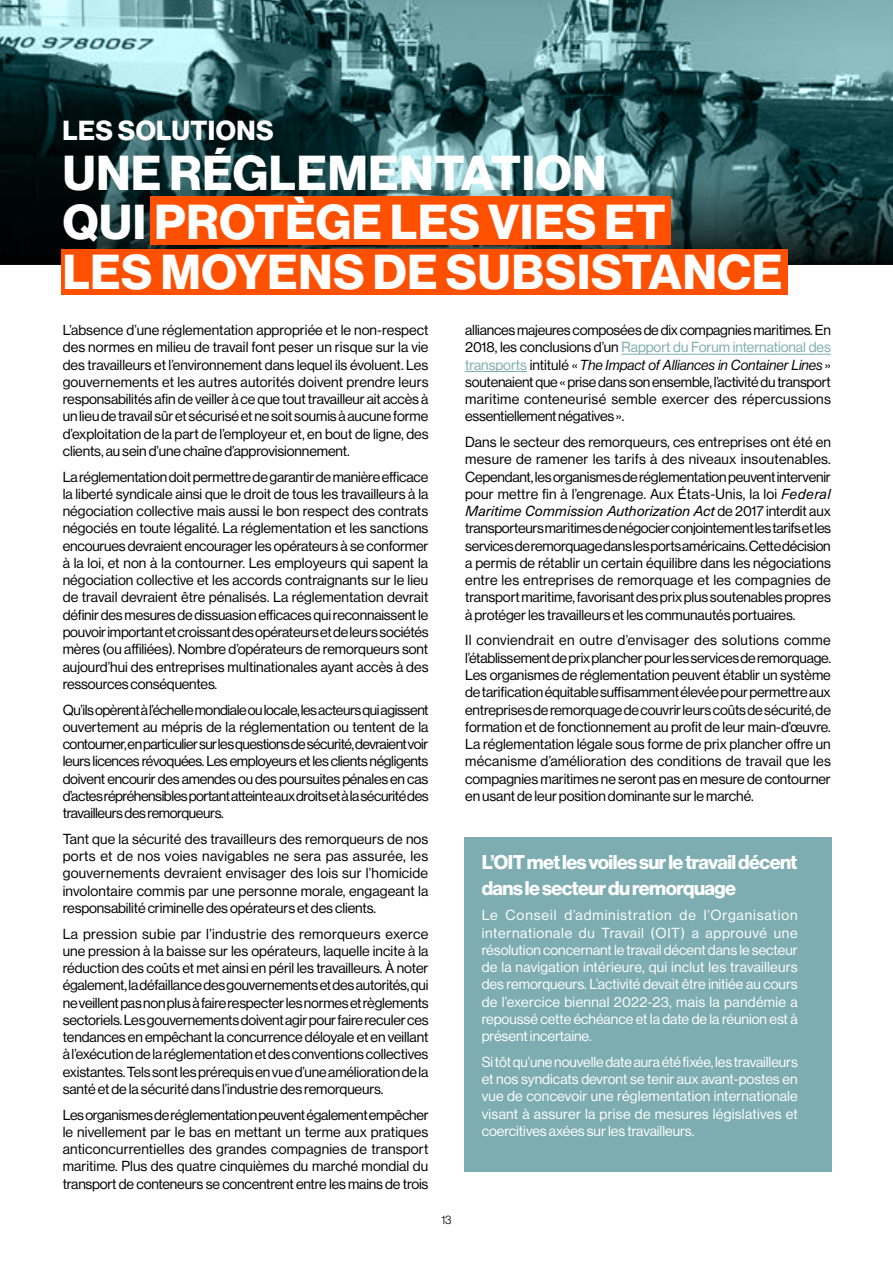
<style>
.page{position:relative;width:893px;height:1263px;background:#fff}
.page>*{position:absolute;margin:0;border:0;box-sizing:border-box;transform-origin:0 0}
.t1{font:48px/49.5px "N Haas Grotesk DS Pro 75 Bd";letter-spacing:.015em;color:#fff}
.t2{font:27px "N Haas Grotesk DS Pro 75 Bd";letter-spacing:.015em;color:#fff}
.t3{font:19.5px/25.5px "N Haas Grotesk DS Pro 75 Bd";letter-spacing:-.03em;color:#fff}
.t4{font:14.25px/17.2px "N Haas Grotesk DS Pro 55 Rg";letter-spacing:-.01em;color:#000;text-align:justify}
.t5{font:14.25px/17.2px "N Haas Grotesk DS Pro 55 Rg";letter-spacing:-.005em;color:#fff;text-align:justify}
.t6{font:14.25px "N Haas Grotesk DS Pro 56 It";letter-spacing:-.005em;color:#000}
.t7{font:italic 14.25px "Neue Haas Unica W1 G";letter-spacing:-.01em;color:#000}
.t8{font:12px "N Haas Grotesk DS Pro 45 Lt";color:#000}
.s1{color:#7dadb0}
.s2{font-family:"N Haas Grotesk DS Pro 55 Rg";color:#7dadb0}
.s3{font-family:"N Haas Grotesk DS Pro 55 Rg"}
.s4{font-family:"Neue Haas Unica W1 G";font-style:italic}
.s5{font-family:"N Haas Grotesk DS Pro 55 Rg";font-style:normal}
</style>
<div class="page">
<svg style="left:0;top:0;width:893px;height:181px;background:#467073"></svg>
<svg style="left:0;top:181px;width:893px;height:84px;background:#1f3636"></svg>
<div style="left:465px;top:837px;width:367px;height:334px;background:#7dadb0"></div>
<div style="left:150px;top:196px;width:520px;height:48px;background:#ff5000"></div>
<div style="left:61px;top:249px;width:727px;height:46px;background:#ff5000"></div>
<hr style="left:622px;top:354px;width:209px;height:1px;background:#7dadb0">
<hr style="left:465px;top:371px;width:62px;height:1px;background:#7dadb0">
<h2 class="t2" style="left:63px;top:115px;width:212px">LES SOLUTIONS</h2>
<h1 class="t1" style="left:63px;top:149px;width:721px">UNE RÉGLEMENTATION<br>QUI PROTÈGE LES VIES ET<br>LES MOYENS DE SUBSISTANCE</h1>
<p class="t4" style="left:63px;top:322px;width:367px">L’absence d’une réglementation appropriée et le non-respect des normes en milieu de travail font peser un risque sur la vie des travailleurs et l’environnement dans lequel ils évoluent. Les gouvernements et les autres autorités doivent prendre leurs responsabilités afin de veiller à ce que tout travailleur ait accès à un lieu de travail sûr et sécurisé et ne soit soumis à aucune forme d’exploitation de la part de l’employeur et, en bout de ligne, des clients, au sein d’une chaîne d’approvisionnement.</p>
<p class="t4" style="left:63px;top:468px;width:367px">La réglementation doit permettre de garantir de manière efficace la liberté syndicale ainsi que le droit de tous les travailleurs à la négociation collective mais aussi le bon respect des contrats négociés en toute légalité. La réglementation et les sanctions encourues devraient encourager les opérateurs à se conformer à la loi, et non à la contourner. Les employeurs qui sapent la négociation collective et les accords contraignants sur le lieu de travail devraient être pénalisés. La réglementation devrait définir des mesures de dissuasion efficaces qui reconnaissent le pouvoir important et croissant des opérateurs et de leurs sociétés mères (ou affiliées). Nombre d’opérateurs de remorqueurs sont aujourd’hui des entreprises multinationales ayant accès à des ressources conséquentes.</p>
<p class="t4" style="left:63px;top:701px;width:367px">Qu’ils opèrent à l’échelle mondiale ou locale, les acteurs qui agissent ouvertement au mépris de la réglementation ou tentent de la contourner, en particulier sur les questions de sécurité, devraient voir leurs licences révoquées. Les employeurs et les clients négligents doivent encourir des amendes ou des poursuites pénales en cas d’actes répréhensibles portant atteinte aux droits et à la sécurité des travailleurs des remorqueurs.</p>
<p class="t4" style="left:63px;top:830px;width:367px">Tant que la sécurité des travailleurs des remorqueurs de nos ports et de nos voies navigables ne sera pas assurée, les gouvernements devraient envisager des lois sur l’homicide involontaire commis par une personne morale, engageant la responsabilité criminelle des opérateurs et des clients.</p>
<p class="t4" style="left:63px;top:925px;width:367px">La pression subie par l’industrie des remorqueurs exerce une pression à la baisse sur les opérateurs, laquelle incite à la réduction des coûts et met ainsi en péril les travailleurs. À noter également, la défaillance des gouvernements et des autorités, qui ne veillent pas non plus à faire respecter les normes et règlements sectoriels. Les gouvernements doivent agir pour faire reculer ces tendances en empêchant la concurrence déloyale et en veillant à l’exécution de la réglementation et des conventions collectives existantes. Tels sont les prérequis en vue d’une amélioration de la santé et de la sécurité dans l’industrie des remorqueurs.</p>
<p class="t4" style="left:63px;top:1106px;width:367px">Les organismes de réglementation peuvent également empêcher le nivellement par le bas en mettant un terme aux pratiques anticoncurrentielles des grandes compagnies de transport maritime. Plus des quatre cinquièmes du marché mondial du transport de conteneurs se concentrent entre les mains de trois</p>
<p class="t4" style="left:465px;top:322px;width:367px">alliances majeures composées de dix compagnies maritimes. En<br>2018, les conclusions d’un <span class="s1">Rapport du Forum international des</span></p>
<p class="t6" style="left:465px;top:357px;width:367px"><span class="s2">transports</span> <span class="s3">intitulé «</span> The Impact of Alliances in Container Lines <span class="s3">»</span></p>
<p class="t4" style="left:465px;top:373px;width:367px">soutenaient que «prise dans son ensemble, l’activité du transport maritime conteneurisé semble exercer des répercussions essentiellement négatives ».</p>
<p class="t4" style="left:465px;top:434px;width:367px">Dans le secteur des remorqueurs, ces entreprises ont été en mesure de ramener les tarifs à des niveaux insoutenables.<br>Cependant, les organismes de réglementation peuvent intervenir pour mettre fin à l’engrenage. Aux États-Unis, la loi <span class="s4">Federal</span></p>
<p class="t7" style="left:465px;top:501px;width:367px">Maritime Commission Authorization Act <span class="s5">de 2017 interdit aux</span></p>
<p class="t4" style="left:465px;top:520px;width:367px">transporteurs maritimes de négocier conjointement les tarifs et les services de remorquage dans les ports américains. Cette décision a permis de rétablir un certain équilibre dans les négociations entre les entreprises de remorquage et les compagnies de transport maritime, favorisant des prix plus soutenables propres à protéger les travailleurs et les communautés portuaires.</p>
<p class="t4" style="left:465px;top:632px;width:367px">Il conviendrait en outre d’envisager des solutions comme l’établissement de prix plancher pour les services de remorquage.<br>Les organismes de réglementation peuvent établir un système de tarification équitable suffisamment élevée pour permettre aux entreprises de remorquage de couvrir leurs coûts de sécurité, de formation et de fonctionnement au profit de leur main-d’œuvre.<br>La réglementation légale sous forme de prix plancher offre un mécanisme d’amélioration des conditions de travail que les compagnies maritimes ne seront pas en mesure de contourner en usant de leur position dominante sur le marché.</p>
<h3 class="t3" style="left:482px;top:850px;width:317px">L’OIT met les voiles sur le travail décent dans le secteur du remorquage</h3>
<p class="t5" style="left:482px;top:907px;width:318px">Le Conseil d’administration de l’Organisation internationale du Travail (OIT) a approuvé une résolution concernant le travail décent dans le secteur de la navigation intérieure, qui inclut les travailleurs des remorqueurs. L’activité devait être initiée au cours de l’exercice biennal 2022-23, mais la pandémie a repoussé cette échéance et la date de la réunion est à présent incertaine.</p>
<p class="t5" style="left:482px;top:1053px;width:318px">Si tôt qu’une nouvelle date aura été fixée, les travailleurs et nos syndicats devront se tenir aux avant-postes en vue de concevoir une réglementation internationale visant à assurer la prise de mesures législatives et coercitives axées sur les travailleurs.</p>
<p class="t8" style="left:441px;top:1213px;width:12px">13</p>
</div>
